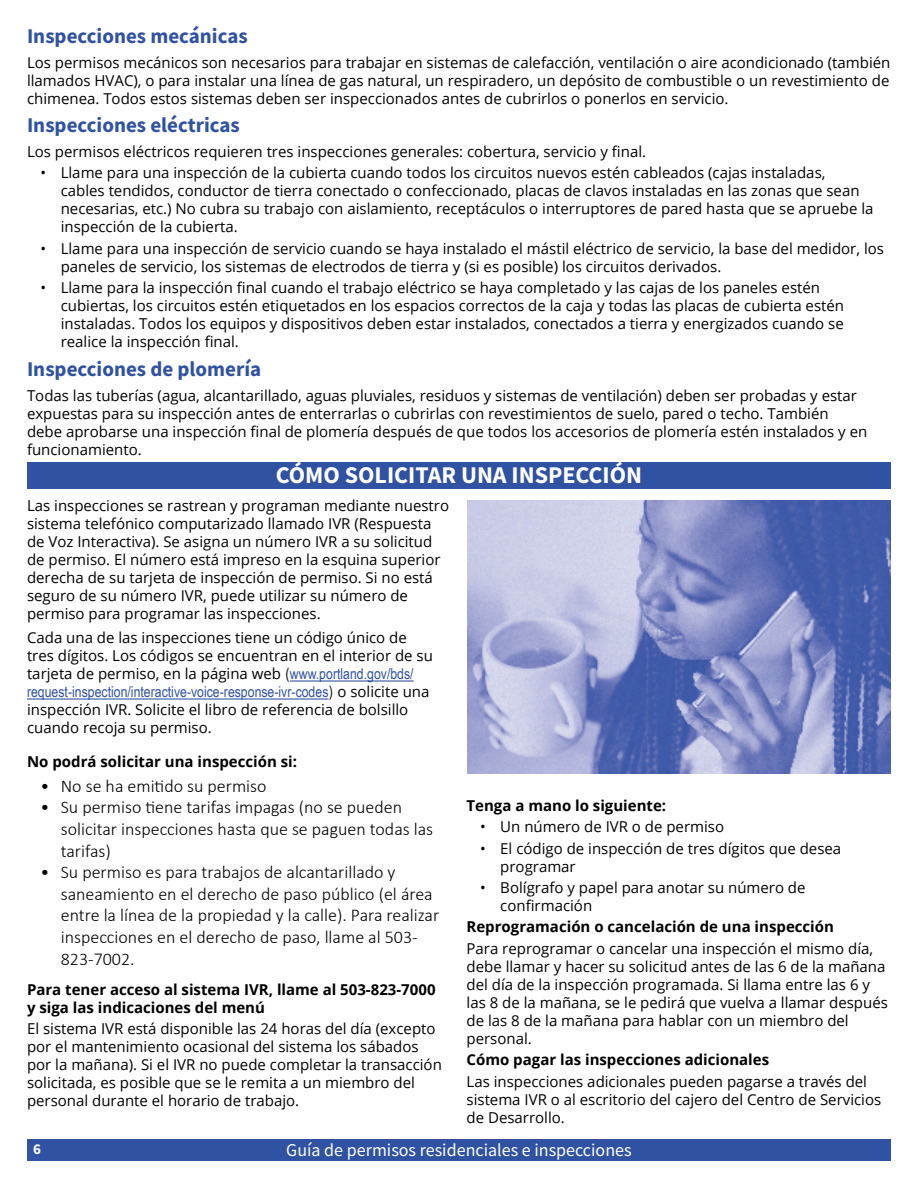
<style>
.page{position:relative;width:918px;height:1188px;background:#fff}
.page>*{position:absolute;margin:0;border:0;box-sizing:border-box;transform-origin:0 0}
.t1{font:700 24px "Source Sans Pro";color:#fff}
.t2{font:700 21px "Source Sans Pro";color:#3052a3}
.t3{font:300 18px/21.6px "Calibri";color:#000}
.t4{font:18px "Source Sans Pro";color:#fff}
.t5{font:15px/18px "Open Sans";color:#000}
.t6{font:700 15px/18px "Open Sans";color:#000}
.t7{font:15px "Arial Narrow";color:#3052a3}
.t8{font:700 15px "Source Sans Pro";color:#fff}
.s1{font-family:"Calibri";font-weight:300;font-size:16.5px}
.s2{font-family:"Arial Narrow";color:#3052a3}
.s3{font-family:"Calibri";font-weight:300;font-size:16.5px;color:#000}
.s4{font-family:"Open Sans";color:#000}
</style>
<div class="page">
<div style="left:27px;top:1139px;width:864px;height:22px;background:#3052a3"></div>
<div style="left:27px;top:462px;width:864px;height:27px;background:#3052a3"></div>
<img style="left:468px;top:501px;width:423px;height:272px">
<hr style="left:290px;top:680px;width:124px;height:2px;background:#3052a3">
<hr style="left:27px;top:698px;width:302px;height:2px;background:#3052a3">
<h2 class="t2" style="left:27px;top:22px;width:222px">Inspecciones mecánicas</h2>
<p class="t5" style="left:27px;top:53px;width:865px;text-align:justify">Los permisos mecánicos son necesarios para trabajar en sistemas de calefacción, ventilación o aire acondicionado (también llamados HVAC), o para instalar una línea de gas natural, un respiradero, un depósito de combustible o un revestimiento de chimenea. Todos estos sistemas deben ser inspeccionados antes de cubrirlos o ponerlos en servicio.</p>
<h2 class="t2" style="left:27px;top:111px;width:214px">Inspecciones eléctricas</h2>
<p class="t5" style="left:27px;top:142px;width:621px">Los permisos eléctricos requieren tres inspecciones generales: cobertura, servicio y final.</p>
<p class="t5" style="left:61px;top:163px;width:814px;text-indent:-20px">• Llame para una inspección de la cubierta cuando todos los circuitos nuevos estén cableados (cajas instaladas,<br>cables tendidos, conductor de tierra conectado o confeccionado, placas de clavos instaladas en las zonas que sean necesarias, etc.) No cubra su trabajo con aislamiento, receptáculos o interruptores de pared hasta que se apruebe la inspección de la cubierta.</p>
<p class="t5" style="left:61px;top:239px;width:825px;text-indent:-20px">• Llame para una inspección de servicio cuando se haya instalado el mástil eléctrico de servicio, la base del medidor, los paneles de servicio, los sistemas de electrodos de tierra y (si es posible) los circuitos derivados.</p>
<p class="t5" style="left:61px;top:278px;width:785px;text-indent:-20px">• Llame para la inspección final cuando el trabajo eléctrico se haya completado y las cajas de los paneles estén cubiertas, los circuitos estén etiquetados en los espacios correctos de la caja y todas las placas de cubierta estén instaladas. Todos los equipos y dispositivos deben estar instalados, conectados a tierra y energizados cuando se realice la inspección final.</p>
<h2 class="t2" style="left:27px;top:355px;width:236px">Inspecciones de plomería</h2>
<p class="t5" style="left:27px;top:386px;width:842px">Todas las tuberías (agua, alcantarillado, aguas pluviales, residuos y sistemas de ventilación) deben ser probadas y estar expuestas para su inspección antes de enterrarlas o cubrirlas con revestimientos de suelo, pared o techo. También debe aprobarse una inspección final de plomería después de que todos los accesorios de plomería estén instalados y en funcionamiento.</p>
<h1 class="t1" style="left:276px;top:459px;width:368px">CÓMO SOLICITAR UNA INSPECCIÓN</h1>
<p class="t5" style="left:27px;top:496px;width:424px">Las inspecciones se rastrean y programan mediante nuestro sistema telefónico computarizado llamado IVR (Respuesta de Voz Interactiva). Se asigna un número IVR a su solicitud de permiso. El número está impreso en la esquina superior derecha de su tarjeta de inspección de permiso. Si no está seguro de su número IVR, puede utilizar su número de permiso para programar las inspecciones.</p>
<p class="t5" style="left:27px;top:629px;width:407px">Cada una de las inspecciones tiene un código único de tres dígitos. Los códigos se encuentran en el interior de su tarjeta de permiso, en la página web <span class="s1">(</span><span class="s2">www.portland.gov/bds/</span></p>
<p class="t7" style="left:27px;top:681px;width:404px">request-inspection/interactive-voice-response-ivr-codes<span class="s3">)</span> <span class="s4">o solicite una</span></p>
<p class="t5" style="left:27px;top:701px;width:383px">inspección IVR. Solicite el libro de referencia de bolsillo cuando recoja su permiso.</p>
<p class="t6" style="left:27px;top:752px;width:272px">No podrá solicitar una inspección si:</p>
<p class="t3" style="left:41px;top:775px;width:228px">• No se ha emitido su permiso</p>
<p class="t3" style="left:61px;top:796px;width:374px;text-indent:-20px">• Su permiso tiene tarifas impagas (no se pueden solicitar inspecciones hasta que se paguen todas las tarifas)</p>
<p class="t3" style="left:61px;top:861px;width:380px;text-indent:-20px">• Su permiso es para trabajos de alcantarillado y saneamiento en el derecho de paso público (el área entre la línea de la propiedad y la calle). Para realizar inspecciones en el derecho de paso, llame al 503- 823-7002.</p>
<p class="t6" style="left:27px;top:980px;width:410px">Para tener acceso al sistema IVR, llame al 503-823-7000 y siga las indicaciones del menú</p>
<p class="t5" style="left:27px;top:1019px;width:416px">El sistema IVR está disponible las 24 horas del día (excepto por el mantenimiento ocasional del sistema los sábados por la mañana). Si el IVR no puede completar la transacción solicitada, es posible que se le remita a un miembro del personal durante el horario de trabajo.</p>
<p class="t6" style="left:467px;top:796px;width:201px">Tenga a mano lo siguiente:</p>
<p class="t5" style="left:480px;top:818px;width:246px">• Un número de IVR o de permiso</p>
<p class="t5" style="left:500px;top:839px;width:342px;text-indent:-20px">• El código de inspección de tres dígitos que desea programar</p>
<p class="t5" style="left:500px;top:878px;width:307px;text-indent:-20px">• Bolígrafo y papel para anotar su número de confirmación</p>
<p class="t6" style="left:467px;top:918px;width:369px">Reprogramación o cancelación de una inspección</p>
<p class="t5" style="left:467px;top:939px;width:423px">Para reprogramar o cancelar una inspección el mismo día, debe llamar y hacer su solicitud antes de las 6 de la mañana del día de la inspección programada. Si llama entre las 6 y las 8 de la mañana, se le pedirá que vuelva a llamar después de las 8 de la mañana para hablar con un miembro del personal.</p>
<p class="t6" style="left:467px;top:1050px;width:304px">Cómo pagar las inspecciones adicionales</p>
<p class="t5" style="left:467px;top:1072px;width:416px">Las inspecciones adicionales pueden pagarse a través del sistema IVR o al escritorio del cajero del Centro de Servicios de Desarrollo.</p>
<p class="t8" style="left:33px;top:1139px;width:9px">6</p>
<p class="t4" style="left:286px;top:1139px;width:347px">Guía de permisos residenciales e inspecciones</p>
</div>
